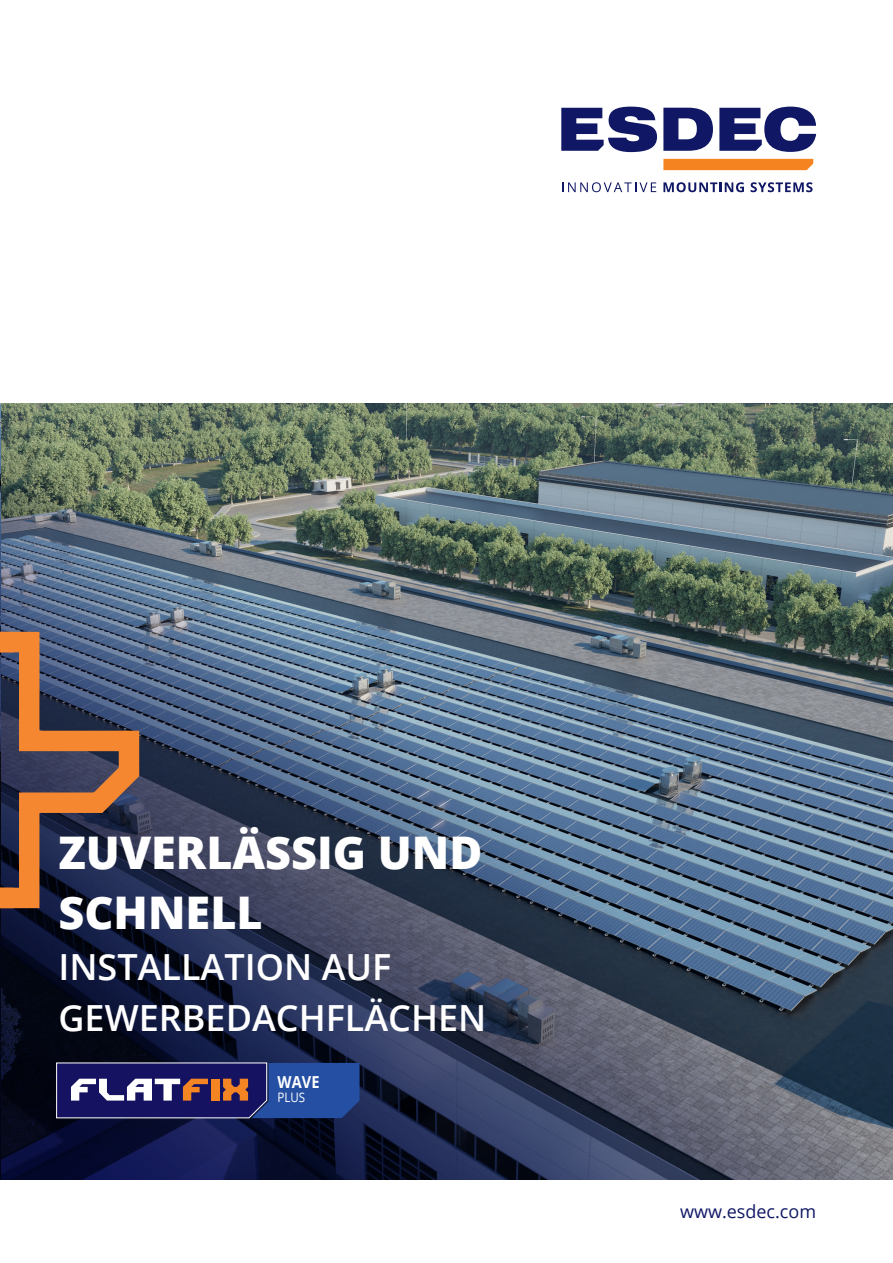
<style>
.page{position:relative;width:893px;height:1263px;background:#fff}
.page>*{position:absolute;margin:0;border:0;box-sizing:border-box;transform-origin:0 0}
.t1{font:800 45px/60px "Open Sans";color:#fff}
.t2{font:600 36px/51px "Open Sans";color:#fff}
.t3{font:18px "Open Sans";color:#101865}
.t4{font:700 16.5px "Open Sans";color:#fff;scale:.88 1}
.t5{font:13.05px "Open Sans";color:#fff;scale:.88 1}
</style>
<div class="page">
<hr style="left:0;top:403px;width:1px;height:777px;background:#101865">
<img style="left:1px;top:403px;width:892px;height:776px">
<svg style="left:663px;top:108px;width:50px;height:43px"></svg>
<svg style="left:719px;top:107px;width:97px;height:45px"></svg>
<svg style="left:561px;top:107px;width:96px;height:45px"></svg>
<div style="left:663px;top:159px;width:150px;height:11px;background:#f58420"></div>
<svg style="left:562px;top:182px;width:94px;height:10px"></svg>
<svg style="left:663px;top:182px;width:81px;height:10px"></svg>
<svg style="left:751px;top:182px;width:62px;height:10px"></svg>
<svg style="left:0;top:632px;width:139px;height:276px;background:#624e4f"></svg>
<svg style="left:56px;top:1062px;width:304px;height:56px;background:#3d4180"></svg>
<p class="t1" style="left:58px;top:820px;width:426px">ZUVERLÄSSIG UND<br>SCHNELL</p>
<p class="t2" style="left:58px;top:940px;width:429px">INSTALLATION AUF<br>GEWERBEDACHFLÄCHEN</p>
<p class="t4" style="left:278px;top:1070px;width:49px">WAVE</p>
<p class="t5" style="left:278px;top:1088px;width:33px">PLUS</p>
<p class="t3" style="left:680px;top:1199px;width:138px">www.esdec.com</p>
</div>
